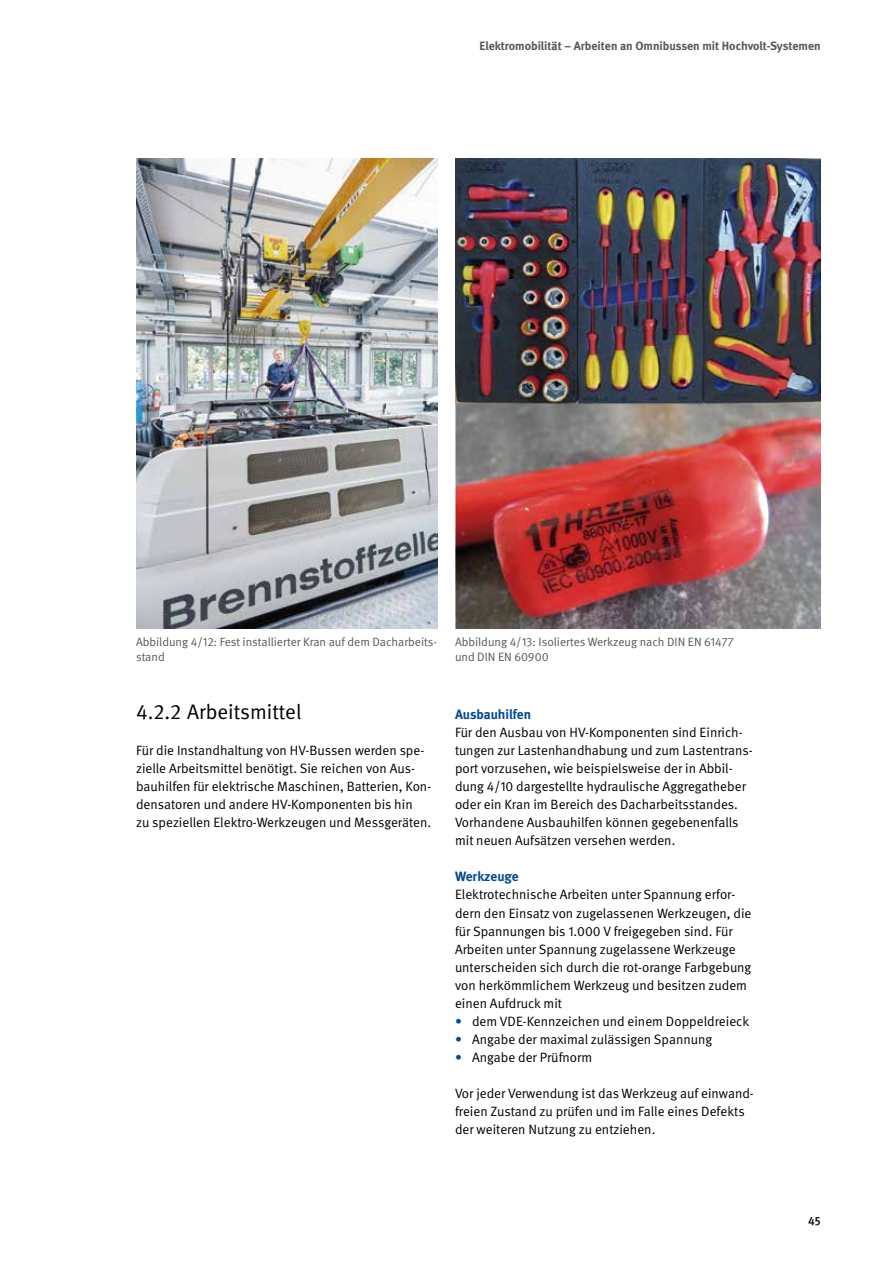
<style>
.page{position:relative;width:893px;height:1263px;background:#fff}
.page>*{position:absolute;margin:0;border:0;box-sizing:border-box;transform-origin:0 0}
.t1{font:21px "DGUV Meta";color:#000}
.t2{font:13.5px/18.1px "DGUV Meta";color:#000}
.t3{font:700 13.5px "DGUV Meta";color:#004b93}
.t4{font:12px/15px "DGUV Meta";color:#58585a}
.t5{font:700 12px "DGUV Meta";color:#58585a}
.t6{font:500 12px "DGUV Meta";color:#000}
.s1{color:#004b93}
</style>
<div class="page">
<img style="left:455px;top:159px;width:366px;height:469px">
<img style="left:136px;top:158px;width:302px;height:470px">
<p class="t5" style="left:479px;top:39px;width:343px">Elektromobilität – Arbeiten an Omnibussen mit Hochvolt-Systemen</p>
<p class="t4" style="left:136px;top:635px;width:302px">Abbildung 4/12: Fest installierter Kran auf dem Dacharbeits&shy;stand</p>
<h1 class="t1" style="left:136px;top:699px;width:167px">4.2.2 Arbeitsmittel</h1>
<p class="t2" style="left:136px;top:741px;width:297px">Für die Instandhaltung von HV-Bussen werden spe&shy;zielle Arbeitsmittel benötigt. Sie reichen von Aus&shy;bauhilfen für elektrische Maschinen, Batterien, Kon&shy;densatoren und andere HV-Komponenten bis hin<br>zu speziellen Elektro-Werkzeugen und Messgeräten.</p>
<p class="t4" style="left:455px;top:635px;width:280px">Abbildung 4/13: Isoliertes Werkzeug nach DIN EN 61477 und DIN EN 60900</p>
<p class="t3" style="left:455px;top:706px;width:78px">Ausbauhilfen</p>
<p class="t2" style="left:455px;top:723px;width:299px">Für den Ausbau von HV-Komponenten sind Einrich&shy;tungen zur Lastenhandhabung und zum Lastentrans&shy;port vorzusehen, wie beispielsweise der in Abbil&shy;dung 4/10 dargestellte hydraulische Aggregatheber oder ein Kran im Bereich des Dacharbeitsstandes.<br>Vorhandene Ausbauhilfen können gegebenenfalls mit neuen Aufsätzen versehen werden.</p>
<p class="t3" style="left:455px;top:869px;width:65px">Werkzeuge</p>
<p class="t2" style="left:455px;top:886px;width:298px">Elektrotechnische Arbeiten unter Spannung erfor&shy;dern den Einsatz von zugelassenen Werkzeugen, die für Spannungen bis 1.000 V freigegeben sind. Für Arbeiten unter Spannung zugelassene Werkzeuge unterscheiden sich durch die rot-orange Farbgebung von herkömmlichem Werkzeug und besitzen zudem einen Aufdruck mit</p>
<p class="t2" style="left:455px;top:1012px;width:296px"><span class="s1">•</span> dem VDE-Kennzeichen und einem Doppeldreieck</p>
<p class="t2" style="left:455px;top:1031px;width:259px"><span class="s1">•</span> Angabe der maximal zulässigen Spannung</p>
<p class="t2" style="left:455px;top:1049px;width:139px"><span class="s1">•</span> Angabe der Prüfnorm</p>
<p class="t2" style="left:455px;top:1085px;width:300px">Vor jeder Verwendung ist das Werkzeug auf einwand&shy;freien Zustand zu prüfen und im Falle eines Defekts der weiteren Nutzung zu entziehen.</p>
<p class="t6" style="left:808px;top:1213px;width:14px">45</p>
</div>
